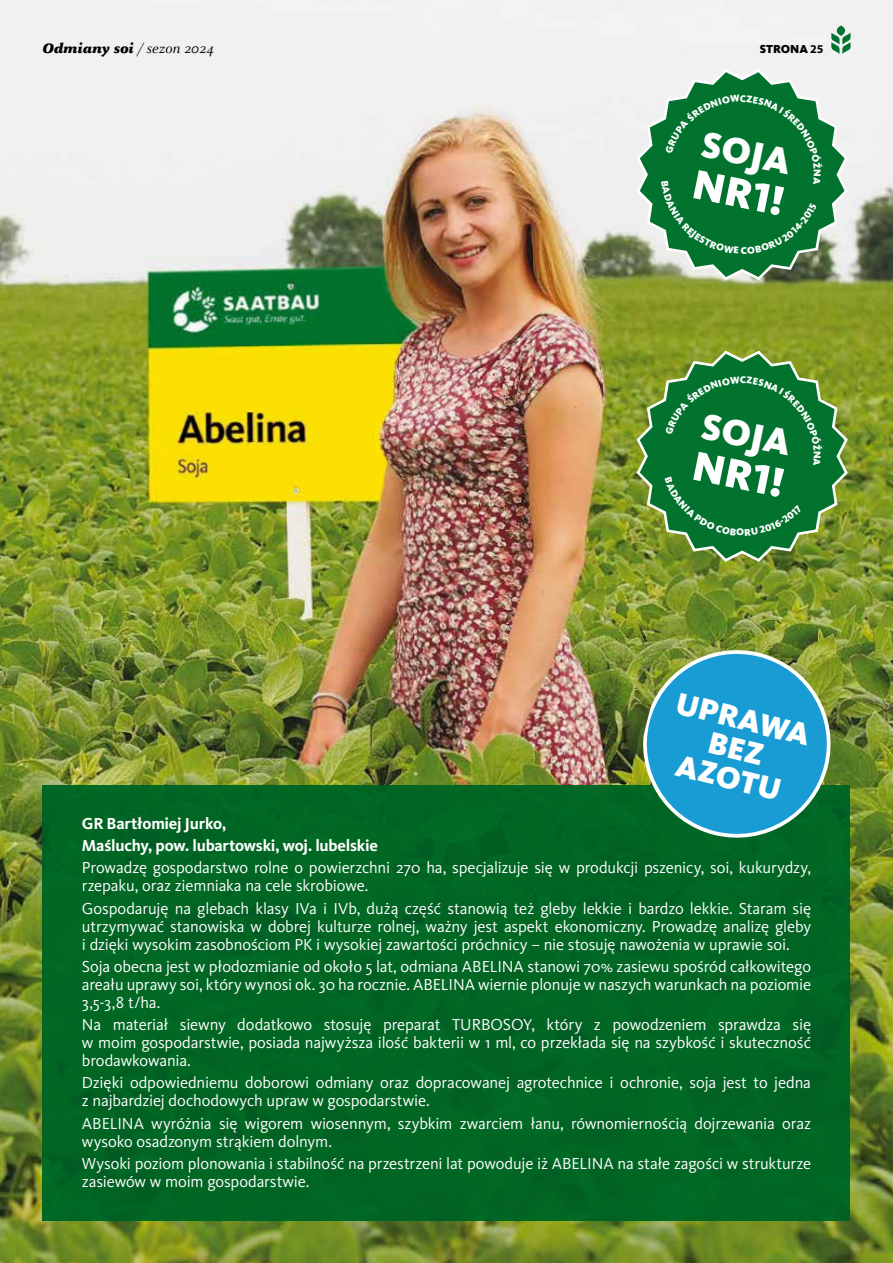
<style>
.page{position:relative;width:893px;height:1263px;background:#fff}
.page>*{position:absolute;margin:0;border:0;box-sizing:border-box;transform-origin:0 0}
.t1{font:900 42.75px "Kievit Pro";color:#fff}
.t2{font:900 37.8px "Kievit Pro";color:#fff}
.t3{font:900 31.8px/30.2px "Kievit Pro";color:#fff;text-align:center}
.t4{font:16.5px/18px "Kievit Pro";letter-spacing:-.01em;color:#fff}
.t5{font:700 16.5px/22.2px "Kievit Pro";letter-spacing:-.015em;color:#fff}
.t6{font:italic 900 15px "Celeste Pro";color:#000}
.t7{font:900 12px "Kievit Pro";color:#000}
.s1{font-weight:400}
.s2{font-family:"Myriad Pro";font-weight:700}
</style>
<div class="page">
<img style="left:0;top:0;width:893px;height:1263px">
<svg style="left:638px;top:71px;width:208px;height:208px"></svg>
<svg style="left:638px;top:352px;width:208px;height:208px"></svg>
<p class="t6" style="left:43px;top:38px;width:173px">Odmiany soi <span class="s1">/ sezon 2024</span></p>
<p class="t7" style="left:760px;top:42px;width:65px">STRONA <span class="s2">25</span></p>
<h2 class="t2" style="left:707px;top:122px;width:92px;rotate:11deg">SOJA</h2>
<h1 class="t1" style="left:698px;top:158px;width:94px;rotate:11deg">NR1!</h1>
<h2 class="t2" style="left:707px;top:403px;width:92px;rotate:11deg">SOJA</h2>
<h1 class="t1" style="left:698px;top:440px;width:94px;rotate:11deg">NR1!</h1>
<h3 class="t3" style="left:680px;top:688px;width:139px;rotate:14deg">UPRAWA<br>BEZ<br>AZOTU</h3>
<p class="t5" style="left:82px;top:812px;width:298px">GR Bartłomiej Jurko,<br>Maśluchy, pow. lubartowski, woj. lubelskie</p>
<p class="t4" style="left:82px;top:859px;width:731px">Prowadzę gospodarstwo rolne o powierzchni 270 ha, specjalizuje się w produkcji pszenicy, soi, kukurydzy, rzepaku, oraz ziemniaka na cele skrobiowe.</p>
<p class="t4" style="left:82px;top:899px;width:731px;text-align:justify">Gospodaruję na glebach klasy IVa i IVb, dużą część stanowią też gleby lekkie i bardzo lekkie. Staram się utrzymywać stanowiska w dobrej kulturze rolnej, ważny jest aspekt ekonomiczny. Prowadzę analizę gleby i dzięki wysokim zasobnościom PK i wysokiej zawartości próchnicy – nie stosuję nawożenia w uprawie soi.</p>
<p class="t4" style="left:82px;top:957px;width:731px;text-align:justify">Soja obecna jest w płodozmianie od około 5 lat, odmiana ABELINA stanowi 70% zasiewu spośród całkowitego areału uprawy soi, który wynosi ok. 30 ha rocznie. ABELINA wiernie plonuje w naszych warunkach na poziomie 3,5-3,8 t/ha.</p>
<p class="t4" style="left:82px;top:1015px;width:731px;text-align:justify">Na materiał siewny dodatkowo stosuję preparat TURBOSOY, który z powodzeniem sprawdza się w moim gospodarstwie, posiada najwyższa ilość bakterii w 1 ml, co przekłada się na szybkość i skuteczność brodawkowania.</p>
<p class="t4" style="left:82px;top:1074px;width:731px">Dzięki odpowiedniemu doborowi odmiany oraz dopracowanej agrotechnice i ochronie, soja jest to jedna z najbardziej dochodowych upraw w gospodarstwie.</p>
<p class="t4" style="left:82px;top:1114px;width:731px">ABELINA wyróżnia się wigorem wiosennym, szybkim zwarciem łanu, równomiernością dojrzewania oraz wysoko osadzonym strąkiem dolnym.</p>
<p class="t4" style="left:82px;top:1154px;width:731px">Wysoki poziom plonowania i stabilność na przestrzeni lat powoduje iż ABELINA na stałe zagości w strukturze zasiewów w moim gospodarstwie.</p>
</div>
